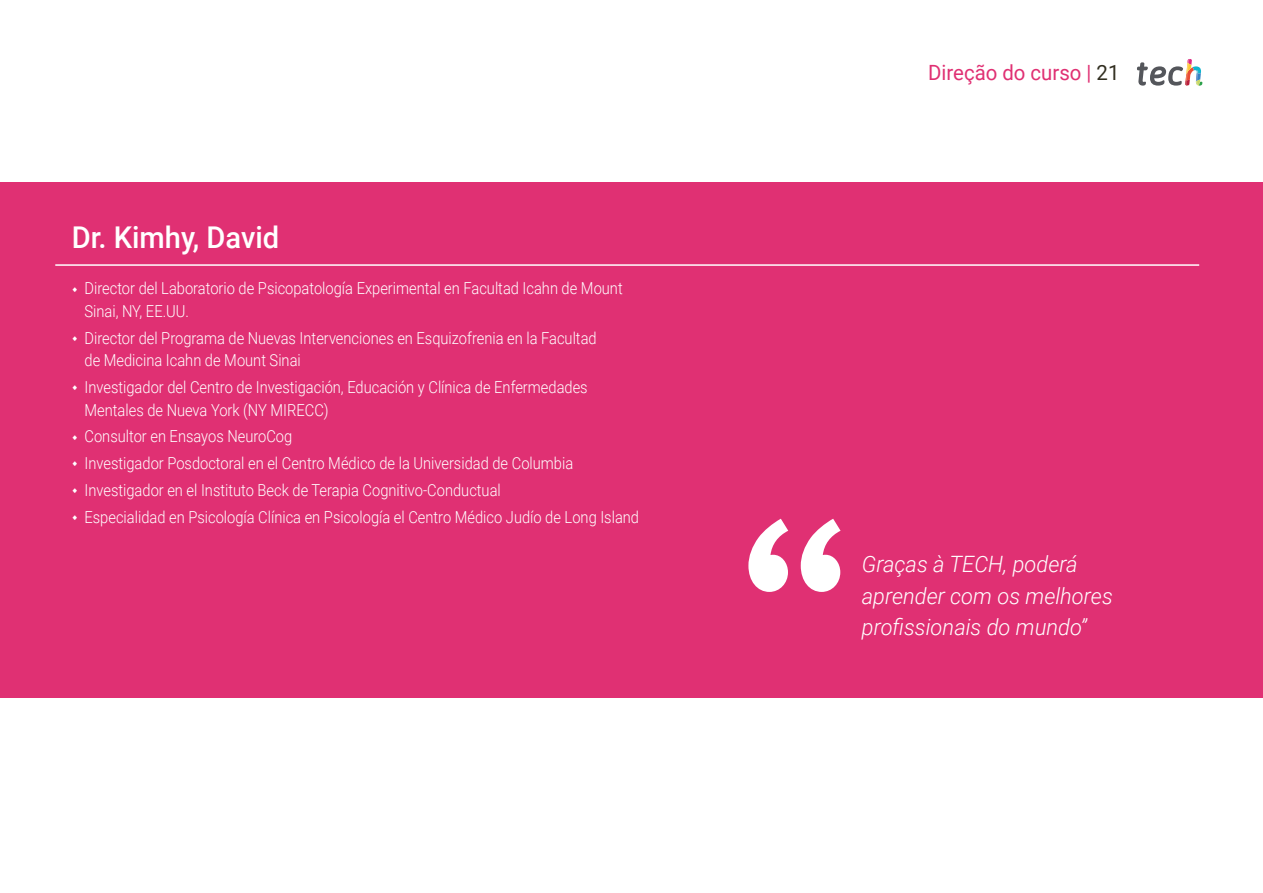
<style>
.page{position:relative;width:1263px;height:893px;background:#fff}
.page>*{position:absolute;margin:0;border:0;box-sizing:border-box;transform-origin:0 0}
.t1{font:500 30px "Roboto";color:#fff}
.t2{font:italic 300 22.5px/31.5px "Roboto";color:#fff}
.t3{font:21px "Roboto";color:#e03073}
.t4{font:300 16.5px/22.5px "Roboto";color:#fff;scale:.89 1}
.s1{color:#312e20}
</style>
<div class="page">
<div style="left:0;top:182px;width:1263px;height:516px;background:#e03073"></div>
<svg style="left:748px;top:519px;width:92px;height:73px"></svg>
<hr style="left:55px;top:264px;width:1144px;height:2px;background:#fff">
<svg style="left:1137px;top:59px;width:65px;height:27px"></svg>
<h1 class="t1" style="left:72px;top:216px;width:209px">Dr. Kimhy, David</h1>
<p class="t4" style="left:85px;top:277px;width:606px">Director del Laboratorio de Psicopatología Experimental en Facultad Icahn de Mount<br>Sinai, NY, EE.UU.</p>
<p class="t4" style="left:85px;top:326px;width:577px">Director del Programa de Nuevas Intervenciones en Esquizofrenia en la Facultad de Medicina Icahn de Mount Sinai</p>
<p class="t4" style="left:85px;top:375px;width:567px">Investigador del Centro de Investigación, Educación y Clínica de Enfermedades<br>Mentales de Nueva York (NY MIRECC)</p>
<p class="t4" style="left:85px;top:422px;width:625px;line-height:26.7px">Consultor en Ensayos NeuroCog<br>Investigador Posdoctoral en el Centro Médico de la Universidad de Columbia Investigador en el Instituto Beck de Terapia Cognitivo-Conductual<br>Especialidad en Psicología Clínica en Psicología el Centro Médico Judío de Long Island</p>
<p class="t3" style="left:928px;top:57px;width:193px">Direção do curso | <span class="s1">21</span></p>
<h2 class="t2" style="left:862px;top:548px;width:252px">Graças à TECH, poderá aprender com os melhores profissionais do mundo”</h2>
</div>
